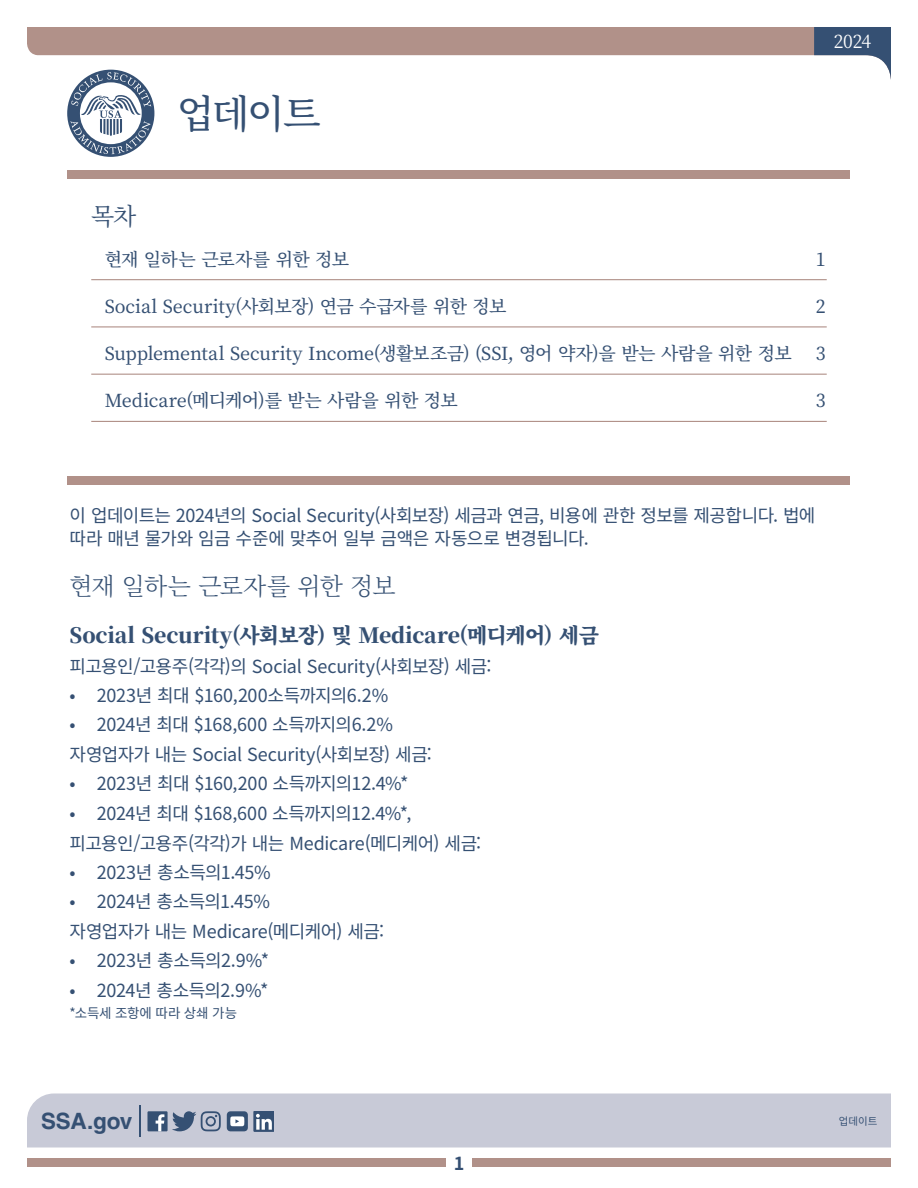
<style>
.page{position:relative;width:918px;height:1188px;background:#fff}
.page>*{position:absolute;margin:0;border:0;box-sizing:border-box;transform-origin:0 0}
.t1{font:500 39px "Noto Serif CJ Kkr";color:#355073}
.t2{font:300 24px "Noto Serif CJ Kkr";letter-spacing:-.04em;color:#355073}
.t3{font:24px "Noto Serif CJ Kkr";color:#355073}
.t4{font:700 22.5px "Helvetica";letter-spacing:-.015em;color:#355073}
.t5{font:900 21px "Noto Serif CJ Kkr";letter-spacing:-.015em;color:#355073}
.t6{font:18px/23.2px "Noto Sans CJ Kkr";letter-spacing:-.02em;color:#355073}
.t7{font:500 18px "Noto Serif CJ Kkr";letter-spacing:-.015em;color:#355073}
.t8{font:500 18px "Noto Serif CJ Kkr";letter-spacing:-.04em;color:#355073}
.t9{font:18px "Noto Serif CJ Kkr";color:#fff}
.t10{font:700 18px "Noto Sans CJ Kkr";color:#355073}
.t11{font:13.5px "Noto Sans CJ Kkr";letter-spacing:-.01em;color:#355073}
.t12{font:10.5px "Noto Sans CJ Ktc";color:#355073}
</style>
<div class="page">
<div style="left:27px;top:1159px;width:419px;height:8px;background:#b19189"></div>
<div style="left:472px;top:1159px;width:419px;height:8px;background:#b19189"></div>
<div style="left:27px;top:1094px;width:864px;height:54px;background:#c8cad7"></div>
<hr style="left:139px;top:1105px;width:2px;height:32px;background:#355073">
<div style="left:68px;top:171px;width:782px;height:8px;background:#b19189"></div>
<svg style="left:27px;top:27px;width:787px;height:45px;fill:#b19189"></svg>
<svg style="left:814px;top:27px;width:77px;height:53px"></svg>
<div style="left:68px;top:70px;width:86px;height:87px;background:#355073;border-radius:50%"></div>
<svg style="left:71px;top:72px;width:80px;height:82px"></svg>
<hr style="left:91px;top:279px;width:736px;height:1px;background:#b19189">
<hr style="left:91px;top:326px;width:736px;height:1px;background:#b19189">
<hr style="left:91px;top:374px;width:736px;height:1px;background:#b19189">
<hr style="left:91px;top:421px;width:736px;height:1px;background:#b19189">
<div style="left:147px;top:1111px;width:21px;height:20px;background:#355073"></div>
<svg style="left:156px;top:1114px;width:8px;height:17px"></svg>
<svg style="left:172px;top:1111px;width:49px;height:20px"></svg>
<svg style="left:227px;top:1111px;width:21px;height:20px"></svg>
<div style="left:254px;top:1111px;width:20px;height:20px;background:#355073"></div>
<svg style="left:256px;top:1114px;width:16px;height:16px"></svg>
<div style="left:68px;top:477px;width:782px;height:8px;background:#b19189"></div>
<h1 class="t1" style="left:177px;top:92px;width:145px">업데이트</h1>
<p class="t9" style="left:834px;top:31px;width:39px">2024</p>
<h1 class="t3" style="left:91px;top:203px;width:46px">목차</h1>
<p class="t8" style="left:105px;top:249px;width:246px">현재 일하는 근로자를 위한 정보</p>
<p class="t7" style="left:816px;top:249px;width:11px">1</p>
<p class="t7" style="left:105px;top:296px;width:403px">Social Security(사회보장) 연금 수급자를 위한 정보</p>
<p class="t7" style="left:816px;top:296px;width:11px">2</p>
<p class="t7" style="left:105px;top:343px;width:689px">Supplemental Security Income(생활보조금) (SSI, 영어 약자)을 받는 사람을 위한 정보</p>
<p class="t7" style="left:816px;top:343px;width:11px">3</p>
<p class="t7" style="left:105px;top:391px;width:355px">Medicare(메디케어)를 받는 사람을 위한 정보</p>
<p class="t7" style="left:816px;top:391px;width:11px">3</p>
<p class="t6" style="left:70px;top:504px;width:747px">이 업데이트는 2024년의 Social Security(사회보장) 세금과 연금, 비용에 관한 정보를 제공합니다. 법에 따라 매년 물가와 임금 수준에 맞추어 일부 금액은 자동으로 변경됩니다.</p>
<h1 class="t2" style="left:70px;top:573px;width:328px">현재 일하는 근로자를 위한 정보</h1>
<h2 class="t5" style="left:70px;top:623px;width:531px">Social Security(사회보장) 및 Medicare(메디케어) 세금</h2>
<p class="t6" style="left:70px;top:655px;width:423px">피고용인/고용주(각각)의 Social Security(사회보장) 세금:</p>
<p class="t6" style="left:70px;top:684px;width:320px">• 2023년 최대 $160,200소득까지의6.2%</p>
<p class="t6" style="left:70px;top:713px;width:325px">• 2024년 최대 $168,600 소득까지의6.2%</p>
<p class="t6" style="left:70px;top:743px;width:364px">자영업자가 내는 Social Security(사회보장) 세금:</p>
<p class="t6" style="left:70px;top:772px;width:8px">•</p>
<p class="t6" style="left:97px;top:772px;width:313px">2023년 최대 $160,200 소득까지의12.4%*</p>
<p class="t6" style="left:70px;top:802px;width:8px">•</p>
<p class="t6" style="left:97px;top:802px;width:316px">2024년 최대 $168,600 소득까지의12.4%*,</p>
<p class="t6" style="left:70px;top:832px;width:413px">피고용인/고용주(각각)가 내는 Medicare(메디케어) 세금:</p>
<p class="t6" style="left:70px;top:861px;width:203px">• 2023년 총소득의1.45%</p>
<p class="t6" style="left:70px;top:890px;width:202px">• 2024년 총소득의1.45%</p>
<p class="t6" style="left:70px;top:920px;width:316px">자영업자가 내는 Medicare(메디케어) 세금:</p>
<p class="t6" style="left:70px;top:950px;width:8px">•</p>
<p class="t6" style="left:97px;top:950px;width:174px">2023년 총소득의2.9%*</p>
<p class="t6" style="left:70px;top:979px;width:8px">•</p>
<p class="t6" style="left:97px;top:979px;width:173px">2024년 총소득의2.9%*</p>
<p class="t11" style="left:70px;top:1006px;width:169px">*소득세 조항에 따라 상쇄 가능</p>
<p class="t4" style="left:41px;top:1108px;width:93px">SSA.gov</p>
<p class="t10" style="left:454px;top:1153px;width:12px">1</p>
<p class="t12" style="left:839px;top:1115px;width:40px">업데이트</p>
</div>
